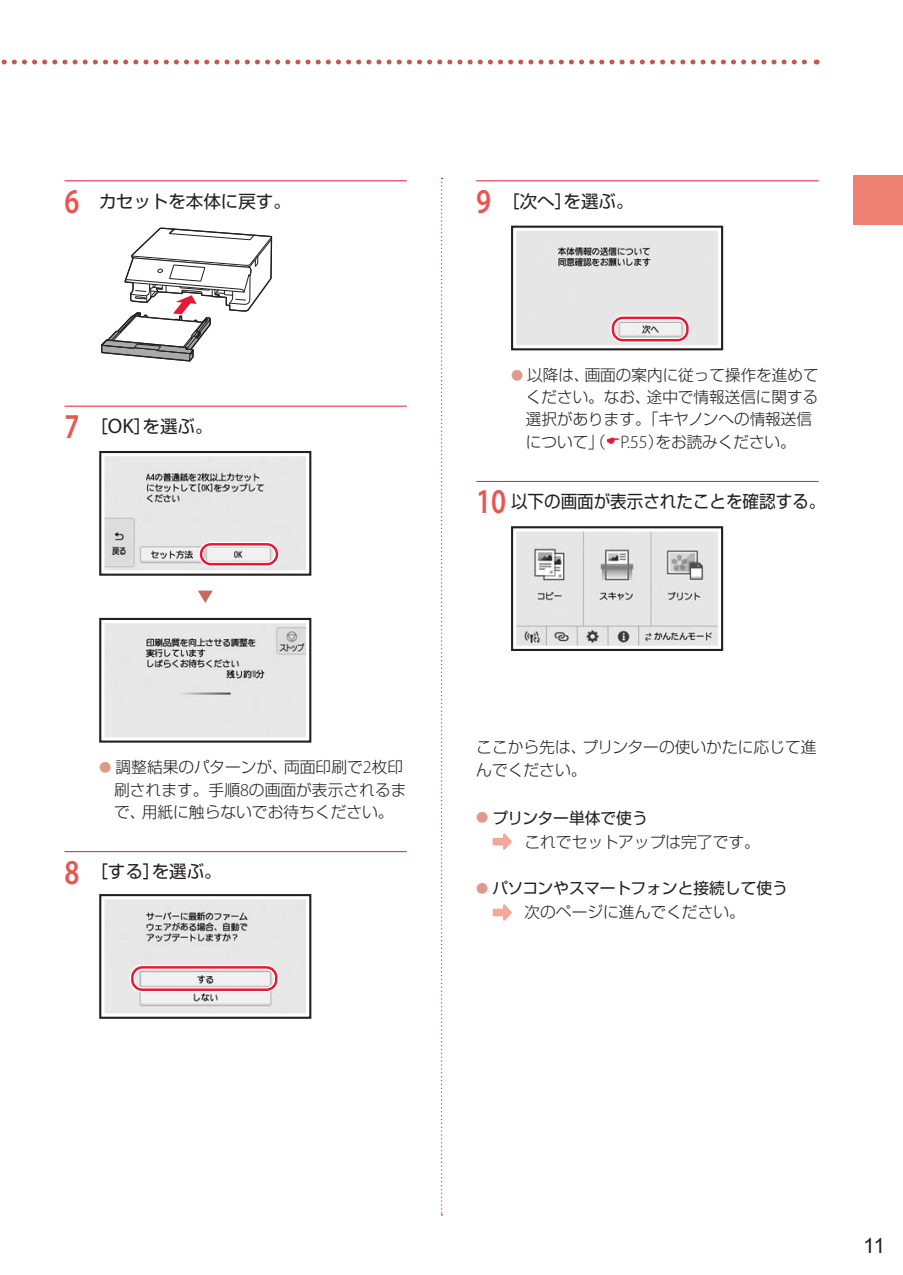
<style>
.page{position:relative;width:903px;height:1275px;background:#fff}
.page>*{position:absolute;margin:0;border:0;box-sizing:border-box;transform-origin:0 0}
.t1{font:21px "Arial";color:#231f20}
.t2{font:17.5px "Shin Go Pro";letter-spacing:-.005em;color:#231f20}
.t3{font:17.5px "Shin Go Pro";letter-spacing:-.005em;color:#231f20;scale:.95 1}
.t4{font:300 15.75px/22.4px "Shin Go Pro";color:#231f20}
.t5{font:15.75px/24px "Shin Go Pro";color:#231f20;text-align:center}
.s1{font-family:"Myriad Pro";font-weight:600;font-size:35px;color:#e95652}
.s2{font-family:"Myriad Pro";font-size:21px}
.s3{font-weight:400;font-size:12.25px;color:#de998b}
.s4{font-family:"Myriad Pro";font-size:18.03px}
.s5{font-weight:400}
.s6{font-size:12.25px;color:#de998b}
.s7{font-weight:300}
</style>
<div class="page">
<svg style="left:1px;top:60px;width:816px;height:4px"></svg>
<svg style="left:441px;top:178px;width:1px;height:1037px"></svg>
<hr style="left:64px;top:181px;width:343px;height:1px;background:#e51836">
<hr style="left:64px;top:406px;width:343px;height:1px;background:#e51836">
<hr style="left:64px;top:851px;width:343px;height:1px;background:#e51836">
<svg style="left:101px;top:227px;width:172px;height:135px"></svg>
<svg style="left:99px;top:451px;width:213px;height:125px;background:#d6d6d6"></svg>
<div style="left:199px;top:542px;width:80px;height:25px;border:5px solid #fff;border-radius:10px"></div>
<div style="left:200px;top:543px;width:78px;height:22px;border:2px solid #e51836;border-radius:10px"></div>
<svg style="left:198px;top:591px;width:15px;height:12px"></svg>
<svg style="left:99px;top:617px;width:213px;height:126px;background:#d6d5d6"></svg>
<svg style="left:99px;top:894px;width:213px;height:125px"></svg>
<div style="left:130px;top:965px;width:149px;height:27px;border:5px solid #fff;border-radius:10px"></div>
<div style="left:131px;top:966px;width:146px;height:25px;border:2px solid #e51836;border-radius:10px"></div>
<hr style="left:476px;top:181px;width:343px;height:1px;background:#e51836">
<hr style="left:476px;top:481px;width:343px;height:1px;background:#e51836">
<svg style="left:511px;top:225px;width:213px;height:126px;background:#d7d6d6"></svg>
<div style="left:610px;top:315px;width:80px;height:28px;border:5px solid #fff;border-radius:10px"></div>
<div style="left:612px;top:317px;width:77px;height:24px;border:2px solid #e51836;border-radius:10px"></div>
<svg style="left:511px;top:526px;width:213px;height:125px;background:#d1d1d1"></svg>
<div style="left:493px;top:838px;width:12px;height:7px;background:#f4a798"></div>
<svg style="left:501px;top:833px;width:11px;height:17px"></svg>
<div style="left:493px;top:909px;width:12px;height:7px;background:#f4a798"></div>
<svg style="left:501px;top:904px;width:11px;height:17px"></svg>
<div style="left:853px;top:175px;width:50px;height:49px;background:#ef8172"></div>
<p class="t2" style="left:64px;top:187px;width:228px"><span class="s1">6</span> カセットを本体に戻す。</p>
<p class="t2" style="left:64px;top:412px;width:150px"><span class="s1">7</span> ［<span class="s2">OK</span>］を選ぶ。</p>
<p class="t2" style="left:476px;top:187px;width:159px"><span class="s1">9</span> ［次へ］を選ぶ。</p>
<p class="t4" style="left:526px;top:362px;width:294px;text-indent:-15px"><span class="s3">●</span> 以降は、画面の案内に従って操作を進めてください。なお、途中で情報送信に関する選択があります。「キヤノンへの情報送信について」（ <span class="s4">P.55</span>）をお読みください。</p>
<p class="t3" style="left:476px;top:487px;width:369px"><span class="s1">10</span> 以下の画面が表示されたことを確認する。</p>
<p class="t4" style="left:114px;top:754px;width:294px;text-indent:-15px"><span class="s3">●</span> 調整結果のパターンが、両面印刷で<span class="s4">2</span>枚印刷されます。手順<span class="s4">8</span>の画面が表示されるまで、用紙に触らないでお待ちください。</p>
<p class="t2" style="left:64px;top:857px;width:159px"><span class="s1">8</span> ［する］を選ぶ。</p>
<p class="t4" style="left:476px;top:733px;width:342px;line-height:23.6px">ここから先は、プリンターの使いかたに応じて進んでください。</p>
<p class="t4" style="left:524px;top:804px;width:237px;line-height:24px;text-indent:-48px"><span class="s3">●</span> <span class="s5">プリンター単体で使う<br></span>これでセットアップは完了です。</p>
<p class="t5" style="left:476px;top:875px;width:313px"><span class="s6">●</span> パソコンやスマートフォンと接続して使う<span class="s7">次のページに進んでください。</span></p>
<h1 class="t1" style="left:863px;top:1231px;width:23px">11</h1>
</div>
